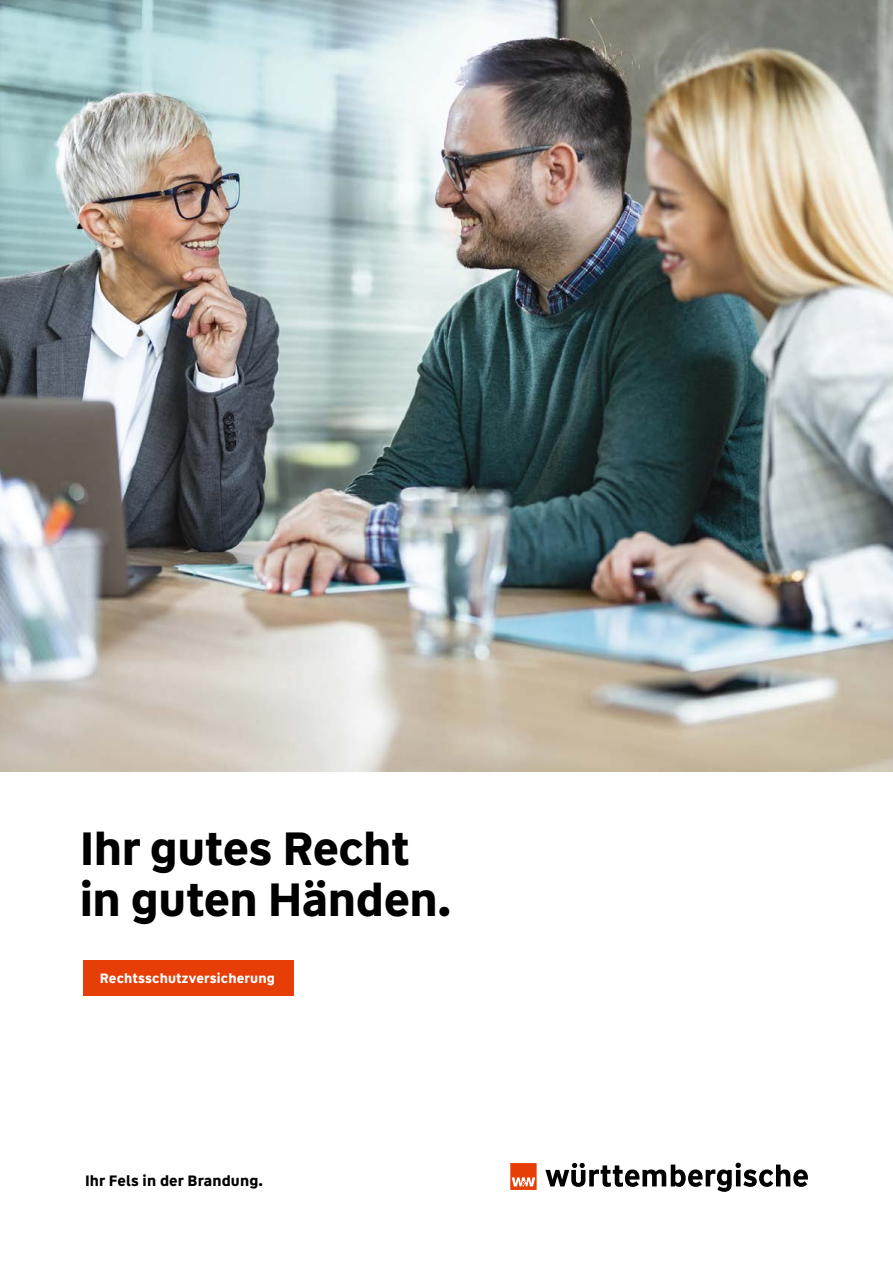
<style>
.page{position:relative;width:893px;height:1263px;background:#fff}
.page>*{position:absolute;margin:0;border:0;box-sizing:border-box;transform-origin:0 0}
.t1{font:700 46.5px/51.2px "WW Type";letter-spacing:-.01em;color:#000}
.t2{font:700 15px "WW Type";letter-spacing:.01em;color:#000}
.t3{font:700 13.5px "WW Type";letter-spacing:.01em;color:#fff}
</style>
<div class="page">
<img style="left:0;top:0;width:893px;height:771px">
<div style="left:83px;top:960px;width:210px;height:36px;background:#e73e07"></div>
<svg style="left:545px;top:1162px;width:263px;height:30px"></svg>
<svg style="left:510px;top:1163px;width:27px;height:27px"></svg>
<p class="t1" style="left:80px;top:823px;width:373px">Ihr gutes Recht in guten Händen.</p>
<p class="t3" style="left:100px;top:969px;width:176px">Rechtsschutzversicherung</p>
<p class="t2" style="left:85px;top:1171px;width:179px">Ihr Fels in der Brandung.</p>
</div>
